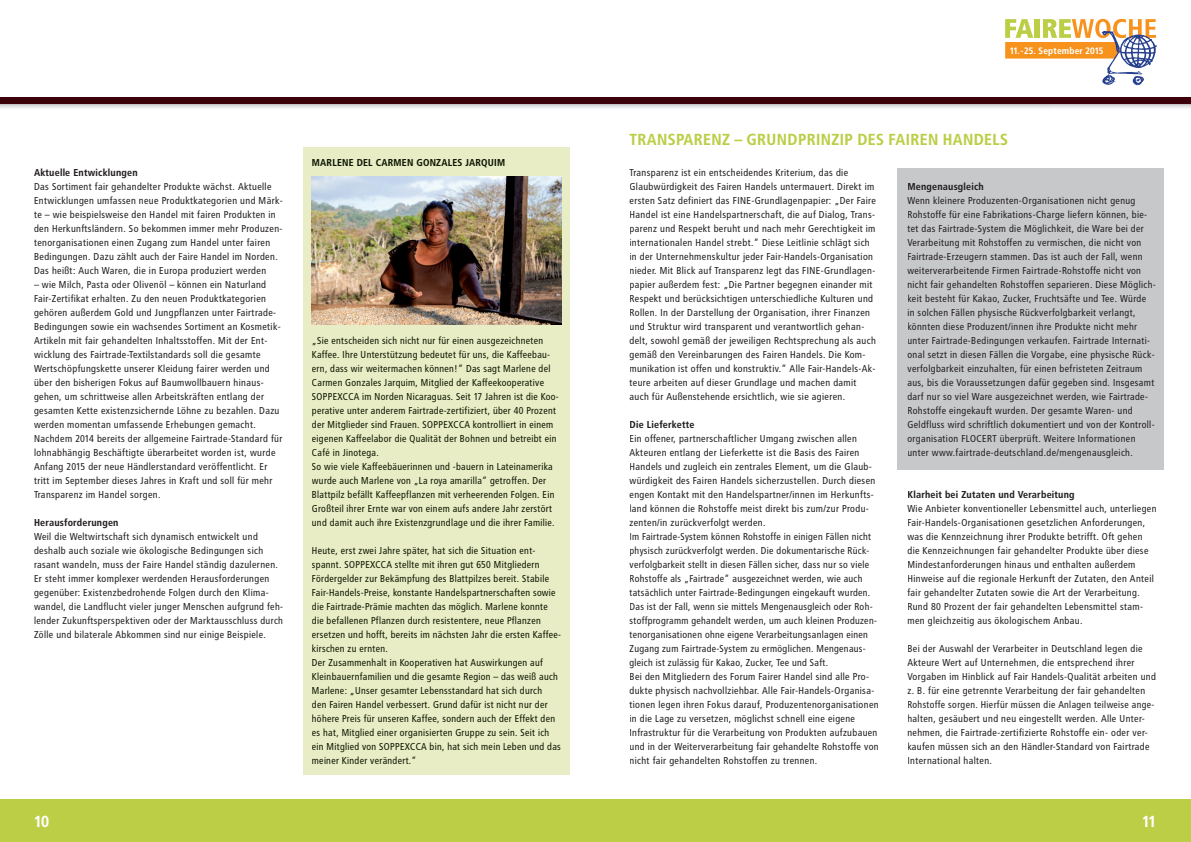
<style>
.page{position:relative;width:1191px;height:842px;background:#fff}
.page>*{position:absolute;margin:0;border:0;box-sizing:border-box;transform-origin:0 0}
.t1{font:700 16px "Transit";color:#bcce46}
.t2{font:700 16px "Transit";color:#fff}
.t3{font:10px/14px "Transit";color:#231f20}
.t4{font:10px/14px "Transit";letter-spacing:-.005em;color:#0e1703}
.t5{font:700 10px "Transit";color:#231f20}
.t6{font:700 10px "Transit";color:#0e1703}
.t7{font:700 9.3px "Transit";color:#fff}
</style>
<div class="page">
<div style="left:0;top:0;width:1191px;height:104px;background:#3b000a"></div>
<div style="left:0;top:0;width:1191px;height:97px;background:#fff"></div>
<svg style="left:1005px;top:19px;width:152px;height:66px"></svg>
<div style="left:0;top:799px;width:1191px;height:43px;background:#bcce46"></div>
<div style="left:896px;top:169px;width:267px;height:301px;background:#c7c8ca"></div>
<div style="left:303px;top:147px;width:267px;height:627px;background:#e8edc5"></div>
<img style="left:312px;top:176px;width:249px;height:149px">
<p class="t5" style="left:34px;top:167px;width:105px">Aktuelle Entwicklungen</p>
<p class="t3" style="left:34px;top:180px;width:251px">Das Sortiment fair gehandelter Produkte wächst. Aktuelle Entwicklungen umfassen neue Produktkategorien und Märk&shy;te – wie beispielsweise den Handel mit fairen Produkten in den Herkunftsländern. So bekommen immer mehr Produzen&shy;tenorganisationen einen Zugang zum Handel unter fairen Bedingungen. Dazu zählt auch der Faire Handel im Norden.<br>Das heißt: Auch Waren, die in Europa produziert werden</p>
<p class="t3" style="left:34px;top:278px;width:250px">– wie Milch, Pasta oder Olivenöl – können ein Naturland Fair-Zertifikat erhalten. Zu den neuen Produktkategorien gehören außerdem Gold und Jungpflanzen unter Fairtrade-Bedingungen sowie ein wachsendes Sortiment an Kosmetik-Artikeln mit fair gehandelten Inhaltsstoffen. Mit der Ent&shy;wicklung des Fairtrade-Textilstandards soll die gesamte Wertschöpfungskette unserer Kleidung fairer werden und über den bisherigen Fokus auf Baumwollbauern hinaus&shy;gehen, um schrittweise allen Arbeitskräften entlang der gesamten Kette existenzsichernde Löhne zu bezahlen. Dazu werden momentan umfassende Erhebungen gemacht.<br>Nachdem 2014 bereits der allgemeine Fairtrade-Standard für lohnabhängig Beschäftigte überarbeitet worden ist, wurde Anfang 2015 der neue Händlerstandard veröffentlicht. Er tritt im September dieses Jahres in Kraft und soll für mehr Transparenz im Handel sorgen.</p>
<p class="t5" style="left:34px;top:517px;width:86px">Herausforderungen</p>
<p class="t3" style="left:34px;top:530px;width:251px">Weil die Weltwirtschaft sich dynamisch entwickelt und deshalb auch soziale wie ökologische Bedingungen sich rasant wandeln, muss der Faire Handel ständig dazulernen.<br>Er steht immer komplexer werdenden Herausforderungen gegenüber: Existenzbedrohende Folgen durch den Klima&shy;wandel, die Landflucht vieler junger Menschen aufgrund feh&shy;lender Zukunftsperspektiven oder der Marktausschluss durch Zölle und bilaterale Abkommen sind nur einige Beispiele.</p>
<p class="t6" style="left:312px;top:157px;width:195px">MARLENE DEL CARMEN GONZALES JARQUIM</p>
<p class="t4" style="left:312px;top:334px;width:249px">„Sie entscheiden sich nicht nur für einen ausgezeichneten Kaffee. Ihre Unterstützung bedeutet für uns, die Kaffeebau&shy;ern, dass wir weitermachen können!“ Das sagt Marlene del Carmen Gonzales Jarquim, Mitglied der Kaffeekooperative SOPPEXCCA im Norden Nicaraguas. Seit 17 Jahren ist die Koo&shy;perative unter anderem Fairtrade-zertifiziert, über 40 Prozent der Mitglieder sind Frauen. SOPPEXCCA kontrolliert in einem eigenen Kaffeelabor die Qualität der Bohnen und betreibt ein Café in Jinotega.<br>So wie viele Kaffeebäuerinnen und -bauern in Lateinamerika wurde auch Marlene von „La roya amarilla“ getroffen. Der Blattpilz befällt Kaffeepflanzen mit verheerenden Folgen. Ein Großteil ihrer Ernte war von einem aufs andere Jahr zerstört und damit auch ihre Existenzgrundlage und die ihrer Familie.</p>
<p class="t4" style="left:312px;top:544px;width:251px">Heute, erst zwei Jahre später, hat sich die Situation ent&shy;spannt. SOPPEXCCA stellte mit ihren gut 650 Mitgliedern Fördergelder zur Bekämpfung des Blattpilzes bereit. Stabile Fair-Handels-Preise, konstante Handelspartnerschaften sowie die Fairtrade-Prämie machten das möglich. Marlene konnte die befallenen Pflanzen durch resistentere, neue Pflanzen ersetzen und hofft, bereits im nächsten Jahr die ersten Kaffee&shy;kirschen zu ernten.<br>Der Zusammenhalt in Kooperativen hat Auswirkungen auf Kleinbauernfamilien und die gesamte Region – das weiß auch Marlene: „Unser gesamter Lebensstandard hat sich durch<br>den Fairen Handel verbessert. Grund dafür ist nicht nur der höhere Preis für unseren Kaffee, sondern auch der Effekt den es hat, Mitglied einer organisierten Gruppe zu sein. Seit ich ein Mitglied von SOPPEXCCA bin, hat sich mein Leben und das meiner Kinder verändert.“</p>
<p class="t7" style="left:1009px;top:45px;width:95px">11.-25. September 2015</p>
<h1 class="t1" style="left:629px;top:130px;width:380px">TRANSPARENZ – GRUNDPRINZIP DES FAIREN HANDELS</h1>
<p class="t3" style="left:629px;top:166px;width:248px">Transparenz ist ein entscheidendes Kriterium, das die Glaubwürdigkeit des Fairen Handels untermauert. Direkt im ersten Satz definiert das FINE-Grundlagenpapier: „Der Faire Handel ist eine Handelspartnerschaft, die auf Dialog, Trans&shy;parenz und Respekt beruht und nach mehr Gerechtigkeit im internationalen Handel strebt.“ Diese Leitlinie schlägt sich in der Unternehmenskultur jeder Fair-Handels-Organisation nieder. Mit Blick auf Transparenz legt das FINE-Grundlagen&shy;papier außerdem fest: „Die Partner begegnen einander mit Respekt und berücksichtigen unterschiedliche Kulturen und Rollen. In der Darstellung der Organisation, ihrer Finanzen und Struktur wird transparent und verantwortlich gehan&shy;delt, sowohl gemäß der jeweiligen Rechtsprechung als auch gemäß den Vereinbarungen des Fairen Handels. Die Kom&shy;munikation ist offen und konstruktiv.“ Alle Fair-Handels-Ak&shy;teure arbeiten auf dieser Grundlage und machen damit auch für Außenstehende ersichtlich, wie sie agieren.</p>
<p class="t5" style="left:629px;top:419px;width:67px">Die Lieferkette</p>
<p class="t3" style="left:629px;top:432px;width:251px">Ein offener, partnerschaftlicher Umgang zwischen allen Akteuren entlang der Lieferkette ist die Basis des Fairen Handels und zugleich ein zentrales Element, um die Glaub&shy;würdigkeit des Fairen Handels sicherzustellen. Durch diesen engen Kontakt mit den Handelspartner/innen im Herkunfts&shy;land können die Rohstoffe meist direkt bis zum/zur Produ&shy;zenten/in zurückverfolgt werden.<br>Im Fairtrade-System können Rohstoffe in einigen Fällen nicht physisch zurückverfolgt werden. Die dokumentarische Rück&shy;verfolgbarkeit stellt in diesen Fällen sicher, dass nur so viele Rohstoffe als „Fairtrade“ ausgezeichnet werden, wie auch tatsächlich unter Fairtrade-Bedingungen eingekauft wurden.<br>Das ist der Fall, wenn sie mittels Mengenausgleich oder Roh&shy;stoffprogramm gehandelt werden, um auch kleinen Produzen&shy;tenorganisationen ohne eigene Verarbeitungsanlagen einen Zugang zum Fairtrade-System zu ermöglichen. Mengenaus&shy;gleich ist zulässig für Kakao, Zucker, Tee und Saft.<br>Bei den Mitgliedern des Forum Fairer Handel sind alle Pro&shy;dukte physisch nachvollziehbar. Alle Fair-Handels-Organisa&shy;tionen legen ihren Fokus darauf, Produzentenorganisatio nen in die Lage zu versetzen, möglichst schnell eine eigene Infrastruktur für die Verarbeitung von Produkten aufzubauen und in der Weiterverarbeitung fair gehandelte Rohstoffe von nicht fair gehandelten Rohstoffen zu trennen.</p>
<p class="t5" style="left:907px;top:181px;width:78px">Mengenausgleich</p>
<p class="t3" style="left:907px;top:194px;width:250px">Wenn kleinere Produzenten-Organisationen nicht genug Rohstoffe für eine Fabrikations-Charge liefern können, bie - tet das Fairtrade-System die Möglichkeit, die Ware bei der Verarbeitung mit Rohstoffen zu vermischen, die nicht von Fairtrade-Erzeugern stammen. Das ist auch der Fall, wenn weiterverarbeitende Firmen Fairtrade-Rohstoffe nicht von nicht fair gehandelten Rohstoffen separieren. Diese Möglich&shy;keit besteht für Kakao, Zucker, Fruchtsäfte und Tee. Würde in solchen Fällen physische Rückverfolgbarkeit verlangt, könnten diese Produzent/innen ihre Produkte nicht mehr unter Fairtrade-Bedingungen verkaufen. Fairtrade Internati&shy;onal setzt in diesen Fällen die Vorgabe, eine physische Rück&shy;verfolgbarkeit einzuhalten, für einen befristeten Zeitraum aus, bis die Voraussetzungen dafür gegeben sind. Insgesamt darf nur so viel Ware ausgezeichnet werden, wie Fairtrade-Rohstoffe eingekauft wurden. Der gesamte Waren- und Geldfluss wird schriftlich dokumentiert und von der Kontroll&shy;organisation FLOCERT überprüft. Weitere Informationen unter www.fairtrade-deutschland.de/mengenausgleich.</p>
<p class="t5" style="left:907px;top:489px;width:169px">Klarheit bei Zutaten und Verarbeitung</p>
<p class="t3" style="left:907px;top:502px;width:251px">Wie Anbieter konventioneller Lebensmittel auch, unterliegen Fair-Handels-Organisationen gesetzlichen Anforderungen, was die Kennzeichnung ihrer Produkte betrifft. Oft gehen die Kennzeichnungen fair gehandelter Produkte über diese Mindestanforderungen hinaus und enthalten außerdem Hinweise auf die regionale Herkunft der Zutaten, den Anteil fair gehandelter Zutaten sowie die Art der Verarbeitung.<br>Rund 80 Prozent der fair gehandelten Lebensmittel stam&shy;men gleichzeitig aus ökologischem Anbau.</p>
<p class="t3" style="left:907px;top:642px;width:250px">Bei der Auswahl der Verarbeiter in Deutschland legen die Akteure Wert auf Unternehmen, die entsprechend ihrer Vorgaben im Hinblick auf Fair Handels-Qualität arbeiten und z. B. für eine getrennte Verarbeitung der fair gehandelten Rohstoffe sorgen. Hierfür müssen die Anlagen teilweise ange - halten, gesäubert und neu eingestellt werden. Alle Unter&shy;nehmen, die Fairtrade-zertifizierte Rohstoffe ein- oder ver&shy;kaufen müssen sich an den Händler-Standard von Fairtrade International halten.</p>
<h1 class="t2" style="left:34px;top:812px;width:17px">10</h1>
<h1 class="t2" style="left:1142px;top:812px;width:16px">11</h1>
</div>
